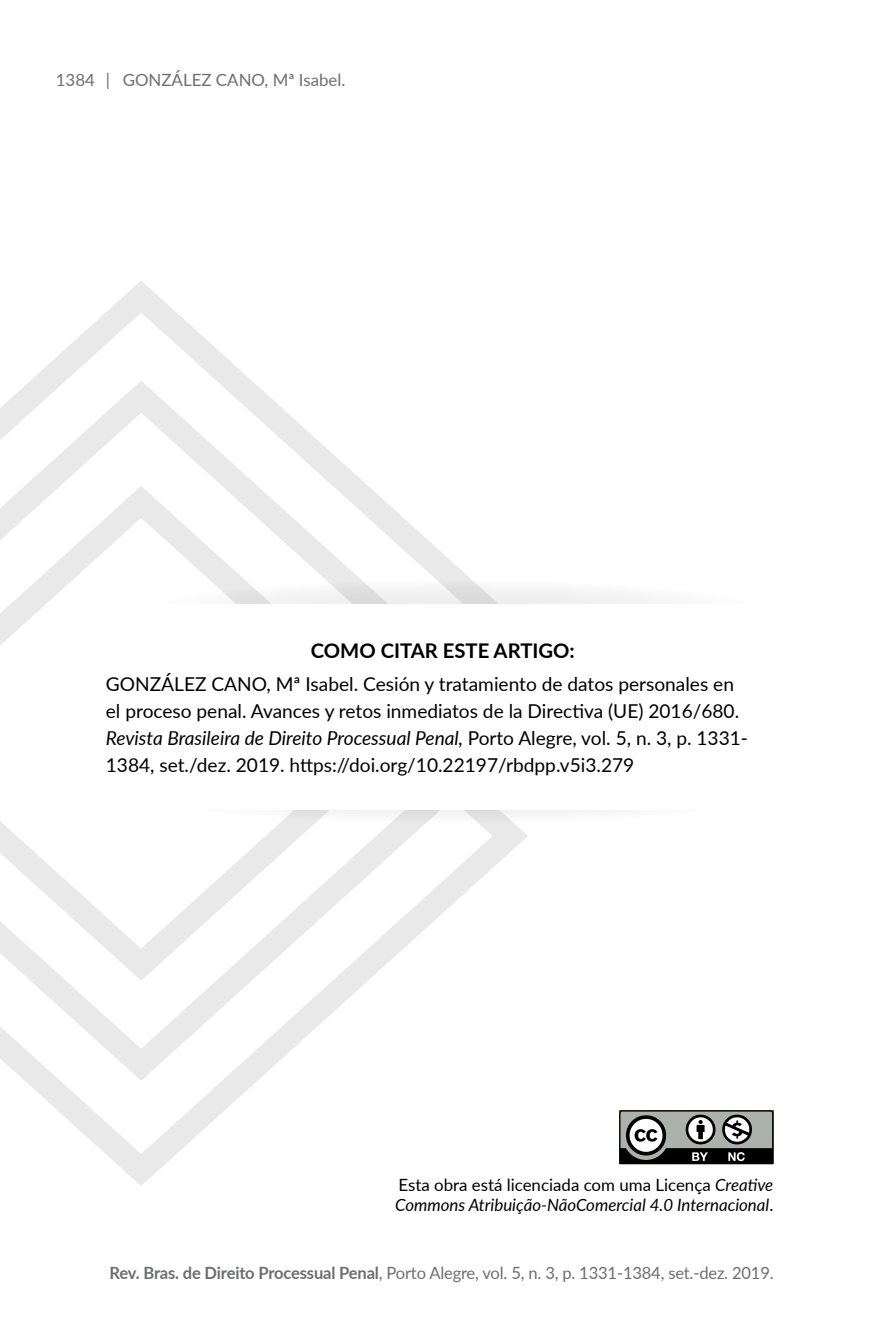
<style>
.page{position:relative;width:893px;height:1340px;background:#fff}
.page>*{position:absolute;margin:0;border:0;box-sizing:border-box;transform-origin:0 0}
.t1{font:700 20.25px "Lato";color:#000}
.t2{font:19.12px/27px "Lato";color:#000}
.t3{font:16.88px "Lato";letter-spacing:-.01em;color:#6d6e71}
.t4{font:italic 16.88px/20.2px "Lato";color:#000}
.s1{font-style:italic}
.s2{font-style:normal}
.s3{font-weight:700}
</style>
<div class="page">
<svg style="left:49px;top:281px;width:184px;height:83px"></svg>
<svg style="left:0;top:364px;width:350px;height:106px"></svg>
<svg style="left:0;top:470px;width:528px;height:716px"></svg>
<svg style="left:153px;top:580px;width:606px;height:48px;fill:#f4f4f4"></svg>
<svg style="left:153px;top:776px;width:606px;height:47px"></svg>
<div style="left:151px;top:604px;width:625px;height:205px;background:#fff"></div>
<svg style="left:619px;top:1110px;width:155px;height:54px;background:#717471"></svg>
<p class="t3" style="left:56px;top:67px;width:81px">1384 | Gon</p>
<p class="t3" style="left:161px;top:67px;width:80px">zález Cano</p>
<p class="t3" style="left:265px;top:67px;width:82px">, Mª Isabel.</p>
<p class="t1" style="left:311px;top:635px;width:17px">COMO</p>
<p class="t1" style="left:381px;top:635px;width:75px">CITARESTE</p>
<p class="t1" style="left:494px;top:635px;width:83px">ARTIGO:</p>
<p class="t2" style="left:106px;top:669px;width:644px">GONZÁLEZ CANO, Mª Isabel. Cesión y tratamiento de datos personales en el proceso penal. Avances y retos inmediatos de la Directiva (UE) 2016/680.<br><span class="s1">Revista Brasileira de Direito Processual Penal,</span> Porto Alegre, vol. 5, n. 3, p. 1331- 1384, set./dez. 2019. https://doi.org/10.22197/rbdpp.v5i3.279</p>
<p class="t4" style="left:395px;top:1173px;width:380px"><span class="s2">Esta obra está licenciada com uma Licença</span> Creative<br>Commons Atribuição-NãoComercial 4.0 Internacional<span class="s2">.</span></p>
<p class="t3" style="left:110px;top:1260px;width:666px"><span class="s3">Rev. Bras. de Direito Processual Penal</span>, Porto Alegre, vol. 5, n. 3, p. 1331-1384, set.-dez. 2019.</p>
</div>
